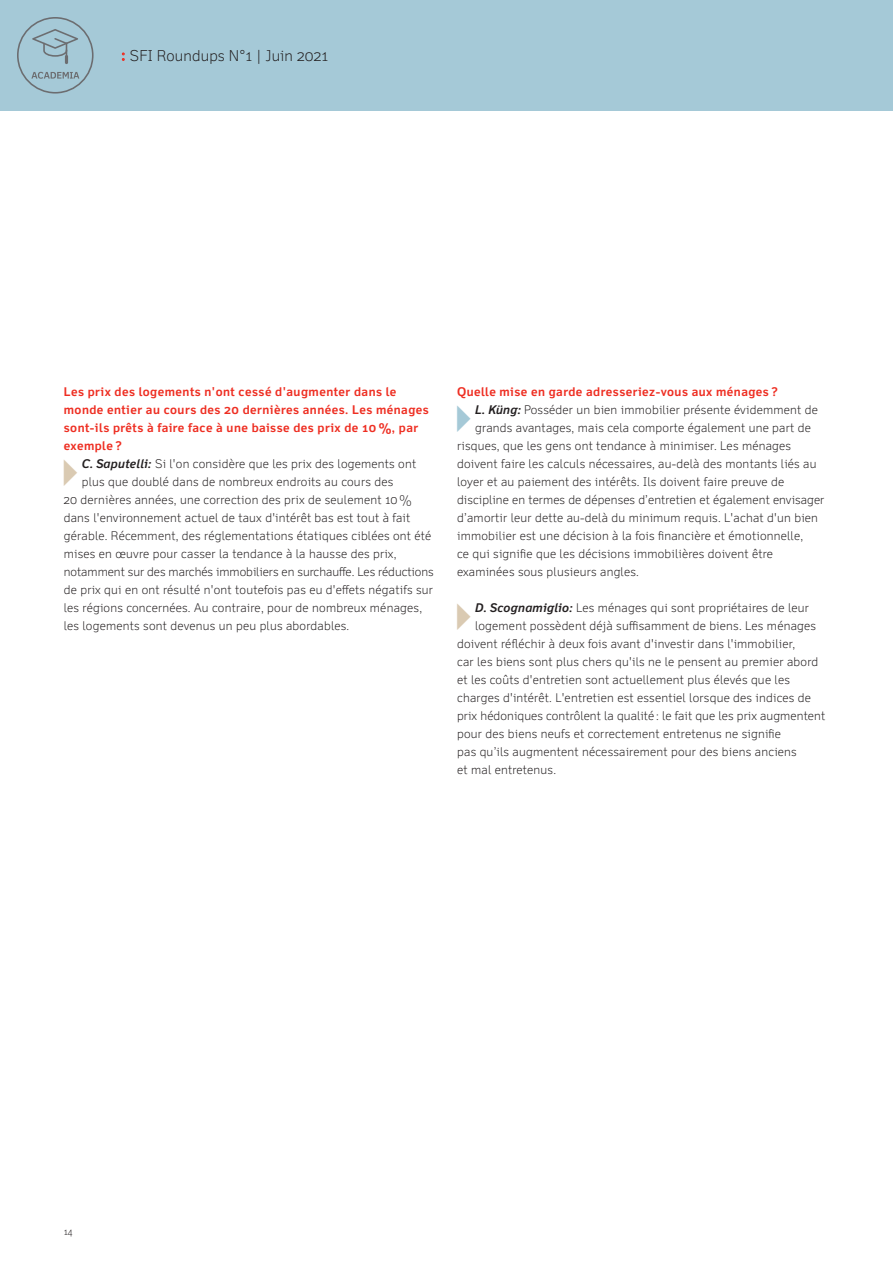
<style>
.page{position:relative;width:893px;height:1263px;background:#fff}
.page>*{position:absolute;margin:0;border:0;box-sizing:border-box;transform-origin:0 0}
.t1{font:300 15px "Felbridge Pro";letter-spacing:.01em;color:#231f20}
.Copy{font:300 12px "Felbridge Pro";letter-spacing:.02em;color:#231f20}
.Subtitle_ohne_absatz{font:700 12px/18px "Felbridge Pro";letter-spacing:.04em;color:#ee2e22}
.Copy-2{font:300 12px "Felbridge Pro";color:#231f20}
.t2{font:300 9px "Felbridge Pro";color:#231f20}
.s1{font-family:"New Baskerville Std";font-weight:400;font-size:16.5px;color:#ee2e22}
.s2{font-weight:700;font-style:italic}
</style>
<div class="page">
<div style="left:0;top:0;width:893px;height:111px;background:#a5c9d7"></div>
<svg style="left:17px;top:17px;width:77px;height:77px"></svg>
<p class="t1" style="left:121px;top:47px;width:208px"><span class="s1">:</span> SFI Roundups N°1 | Juin 2021</p>
<p class="Subtitle_ohne_absatz" style="left:64px;top:382px;width:367px">Les prix des logements n'ont cessé d'augmenter dans le monde entier au cours des 20 dernières années. Les ménages sont-ils prêts à faire face à une baisse des prix de 10 %, par exemple ?</p>
<p class="Copy" style="left:82px;top:456px;width:336px"><span class="s2">C. Saputelli:</span> Si l'on considère que les prix des logements ont</p>
<p class="Copy" style="left:82px;top:474px;width:313px">plus que doublé dans de nombreux endroits au cours des</p>
<p class="Copy" style="left:64px;top:492px;width:350px">20 dernières années, une correction des prix de seulement 10%</p>
<p class="Copy" style="left:64px;top:510px;width:348px">dans l'environnement actuel de taux d'intérêt bas est tout à fait</p>
<p class="Copy" style="left:64px;top:528px;width:369px">gérable. Récemment, des réglementations étatiques ciblées ont été</p>
<p class="Copy" style="left:64px;top:546px;width:334px">mises en œuvre pour casser la tendance à la hausse des prix,</p>
<p class="Copy-2" style="left:64px;top:564px;width:371px">notamment sur des marchés immobiliers en surchauffe. Les réductions</p>
<p class="Copy" style="left:64px;top:582px;width:371px">de prix qui en ont résulté n'ont toutefois pas eu d'effets négatifs sur</p>
<p class="Copy" style="left:64px;top:600px;width:360px">les régions concernées. Au contraire, pour de nombreux ménages,</p>
<p class="Copy" style="left:64px;top:618px;width:287px">les logements sont devenus un peu plus abordables.</p>
<p class="Subtitle_ohne_absatz" style="left:457px;top:382px;width:322px">Quelle mise en garde adresseriez-vous aux ménages ?</p>
<p class="Copy" style="left:475px;top:402px;width:344px"><span class="s2">L. Küng:</span> Posséder un bien immobilier présente évidemment de</p>
<p class="Copy" style="left:475px;top:420px;width:337px">grands avantages, mais cela comporte également une part de</p>
<p class="Copy" style="left:457px;top:438px;width:335px">risques, que les gens ont tendance à minimiser. Les ménages</p>
<p class="Copy" style="left:457px;top:456px;width:361px">doivent faire les calculs nécessaires, au-delà des montants liés au</p>
<p class="Copy" style="left:457px;top:474px;width:329px">loyer et au paiement des intérêts. Ils doivent faire preuve de</p>
<p class="Copy" style="left:457px;top:492px;width:369px">discipline en termes de dépenses d’entretien et également envisager</p>
<p class="Copy" style="left:457px;top:510px;width:362px">d’amortir leur dette au-delà du minimum requis. L'achat d'un bien</p>
<p class="Copy" style="left:457px;top:528px;width:347px">immobilier est une décision à la fois financière et émotionnelle,</p>
<p class="Copy" style="left:457px;top:546px;width:317px">ce qui signifie que les décisions immobilières doivent être</p>
<p class="Copy" style="left:457px;top:564px;width:183px">examinées sous plusieurs angles.</p>
<p class="Copy" style="left:475px;top:600px;width:336px"><span class="s2">D. Scognamiglio:</span> Les ménages qui sont propriétaires de leur</p>
<p class="Copy" style="left:475px;top:618px;width:343px">logement possèdent déjà suffisamment de biens. Les ménages</p>
<p class="Copy" style="left:457px;top:636px;width:340px">doivent réfléchir à deux fois avant d'investir dans l'immobilier,</p>
<p class="Copy" style="left:457px;top:654px;width:363px">car les biens sont plus chers qu'ils ne le pensent au premier abord</p>
<p class="Copy" style="left:457px;top:672px;width:334px">et les coûts d'entretien sont actuellement plus élevés que les</p>
<p class="Copy" style="left:457px;top:690px;width:355px">charges d'intérêt. L'entretien est essentiel lorsque des indices de</p>
<p class="Copy" style="left:457px;top:708px;width:370px">prix hédoniques contrôlent la qualité : le fait que les prix augmentent</p>
<p class="Copy" style="left:457px;top:726px;width:325px">pour des biens neufs et correctement entretenus ne signifie</p>
<p class="Copy" style="left:457px;top:744px;width:341px">pas qu’ils augmentent nécessairement pour des biens anciens</p>
<p class="Copy" style="left:457px;top:762px;width:100px">et mal entretenus.</p>
<p class="t2" style="left:64px;top:1226px;width:10px">14</p>
</div>
